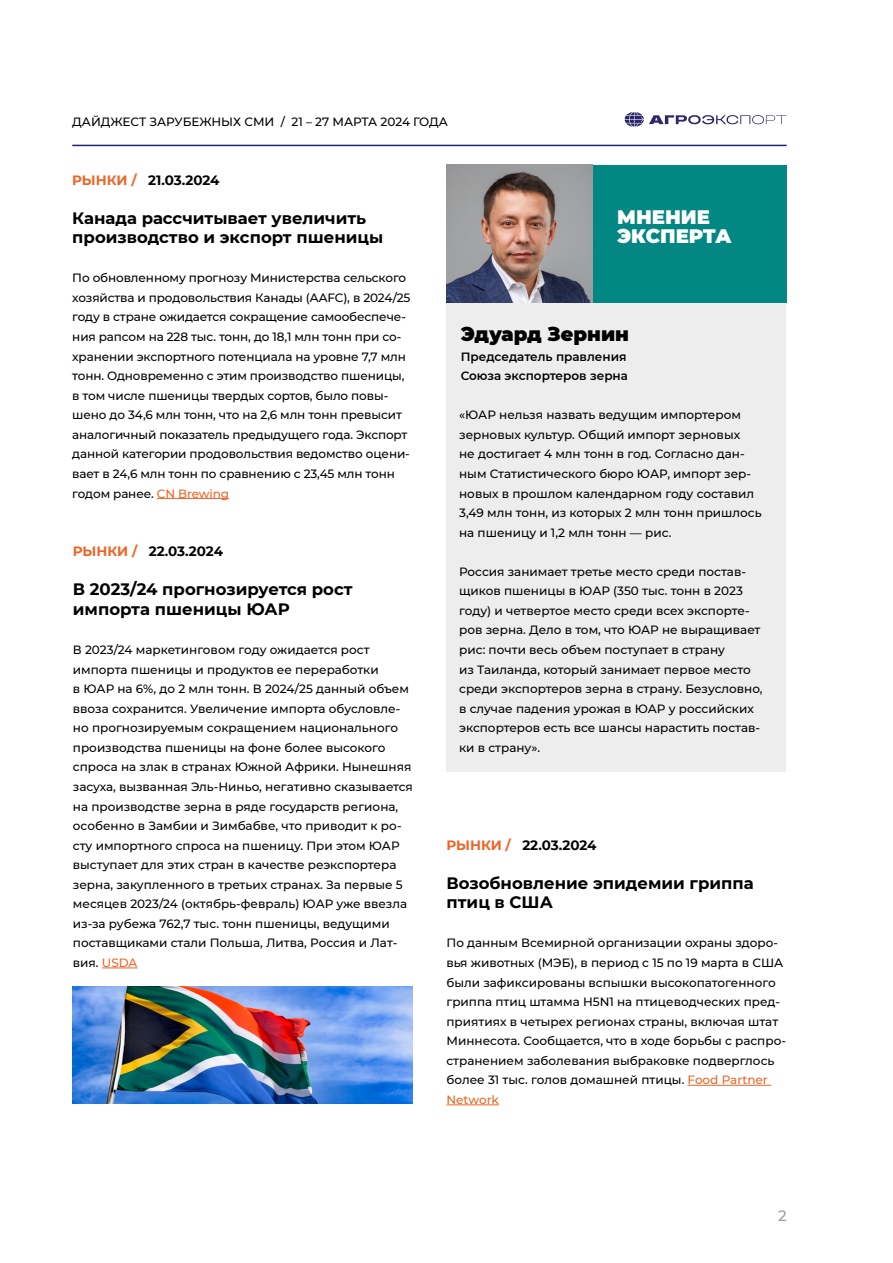
<style>
.page{position:relative;width:893px;height:1263px;background:#fff}
.page>*{position:absolute;margin:0;border:0;box-sizing:border-box;transform-origin:0 0}
.даты_и_разделы{font:900 19.5px "Montserrat";color:#fff}
.Заголовок_новости{font:900 19.5px "Montserrat";color:#000}
.Заголовок_новости-2{font:700 16.5px/19.5px "Montserrat";color:#000}
.t1{font:500 15px "Montserrat";color:#9d9d9c}
.даты_и_разделы-2{font:700 13.5px "Montserrat";letter-spacing:-.005em;color:#000}
.основной_текст{font:500 12px/19.5px "Montserrat";color:#000}
.основной_текст-2{font:600 12px/19.5px "Montserrat";color:#000}
.Дайджест_росс_сми{font:500 12px "Montserrat";letter-spacing:-.005em;color:#000}
.s1{color:#ed6527}
</style>
<div class="page">
<hr style="left:72px;top:145px;width:715px;height:1px;background:#1c207a">
<hr style="left:102px;top:967px;width:35px;height:1px;background:#ed6527">
<svg style="left:625px;top:112px;width:162px;height:15px"></svg>
<hr style="left:688px;top:1085px;width:83px;height:1px;background:#ed6527">
<hr style="left:446px;top:1104px;width:53px;height:1px;background:#ed6527">
<hr style="left:157px;top:498px;width:72px;height:1px;background:#ed6527">
<img style="left:72px;top:986px;width:340px;height:118px">
<div style="left:446px;top:165px;width:340px;height:606px;background:#ededed"></div>
<div style="left:446px;top:165px;width:341px;height:137px;background:#038782"></div>
<img style="left:446px;top:165px;width:147px;height:137px">
<p class="Дайджест_росс_сми" style="left:72px;top:113px;width:377px">ДАЙДЖЕСТ ЗАРУБЕЖНЫХ СМИ / 21 – 27 МАРТА 2024 ГОДА</p>
<p class="даты_и_разделы-2" style="left:72px;top:170px;width:149px"><span class="s1">РЫНКИ /</span> 21.03.2024</p>
<p class="Заголовок_новости-2" style="left:72px;top:207px;width:313px">Канада рассчитывает увеличить производство и экспорт пшеницы</p>
<p class="основной_текст" style="left:72px;top:268px;width:340px">По обновленному прогнозу Министерства сельского хозяйства и продовольствия Канады (AAFC), в 2024/25 году в стране ожидается сокращение самообеспече&shy;ния рапсом на 228 тыс. тонн, до 18,1 млн тонн при со&shy;хранении экспортного потенциала на уровне 7,7 млн тонн. Одновременно с этим производство пшеницы, в том числе пшеницы твердых сортов, было повы&shy;шено до 34,6 млн тонн, что на 2,6 млн тонн превысит аналогичный показатель предыдущего года. Экспорт данной категории продовольствия ведомство оцени&shy;вает в 24,6 млн тонн по сравнению с 23,45 млн тонн годом ранее. <span class="s1">CN Brewing</span></p>
<p class="даты_и_разделы-2" style="left:73px;top:542px;width:152px"><span class="s1">РЫНКИ /</span> 22.03.2024</p>
<p class="Заголовок_новости-2" style="left:73px;top:579px;width:281px">В 2023/24 прогнозируется рост импорта пшеницы ЮАР</p>
<p class="основной_текст" style="left:73px;top:639px;width:341px">В 2023/24 маркетинговом году ожидается рост импорта пшеницы и продуктов ее переработки<br>в ЮАР на 6%, до 2 млн тонн. В 2024/25 данный объем ввоза сохранится. Увеличение импорта обусловле&shy;но прогнозируемым сокращением национального производства пшеницы на фоне более высокого спроса на злак в странах Южной Африки. Нынешняя засуха, вызванная Эль-Ниньо, негативно сказывается на производстве зерна в ряде государств региона, особенно в Замбии и Зимбабве, что приводит к ро&shy;сту импортного спроса на пшеницу. При этом ЮАР выступает для этих стран в качестве реэкспортера зерна, закупленного в третьих странах. За первые 5 месяцев 2023/24 (октябрь-февраль) ЮАР уже ввезла из-за рубежа 762,7 тыс. тонн пшеницы, ведущими поставщиками стали Польша, Литва, Россия и Лат&shy;вия. <span class="s1">USDA</span></p>
<p class="даты_и_разделы" style="left:617px;top:202px;width:94px">МНЕНИЕ</p>
<p class="даты_и_разделы" style="left:617px;top:222px;width:116px">ЭКСПЕРТА</p>
<p class="Заголовок_новости" style="left:461px;top:319px;width:170px">Эдуард Зернин</p>
<p class="основной_текст-2" style="left:461px;top:346px;width:169px">Председатель правления<br>Союза экспортеров зерна</p>
<p class="основной_текст" style="left:459px;top:405px;width:304px">«ЮАР нельзя назвать ведущим импортером зерновых культур. Общий импорт зерновых<br>не достигает 4 млн тонн в год. Согласно дан&shy;ным Статистического бюро ЮАР, импорт зер&shy;новых в прошлом календарном году составил 3,49 млн тонн, из которых 2 млн тонн пришлось на пшеницу и 1,2 млн тонн — рис.</p>
<p class="основной_текст" style="left:459px;top:561px;width:305px">Россия занимает третье место среди постав&shy;щиков пшеницы в ЮАР (350 тыс. тонн в 2023 году) и четвертое место среди всех экспорте&shy;ров зерна. Дело в том, что ЮАР не выращивает рис: почти весь объем поступает в страну<br>из Таиланда, который занимает первое место среди экспортеров зерна в страну. Безусловно, в случае падения урожая в ЮАР у российских экспортеров есть все шансы нарастить постав&shy;ки в страну».</p>
<p class="даты_и_разделы-2" style="left:446px;top:835px;width:152px"><span class="s1">РЫНКИ /</span> 22.03.2024</p>
<p class="Заголовок_новости-2" style="left:446px;top:872px;width:309px">Возобновление эпидемии гриппа птиц в США</p>
<p class="основной_текст" style="left:446px;top:933px;width:341px">По данным Всемирной организации охраны здоро&shy;вья животных (МЭБ), в период с 15 по 19 марта в США были зафиксированы вспышки высокопатогенного гриппа птиц штамма H5N1 на птицеводческих пред&shy;приятиях в четырех регионах страны, включая штат Миннесота. Сообщается, что в ходе борьбы с распро&shy;странением заболевания выбраковке подверглось более 31 тыс. голов домашней птицы. <span class="s1">Food Partner Network</span></p>
<p class="t1" style="left:778px;top:1205px;width:10px">2</p>
</div>
